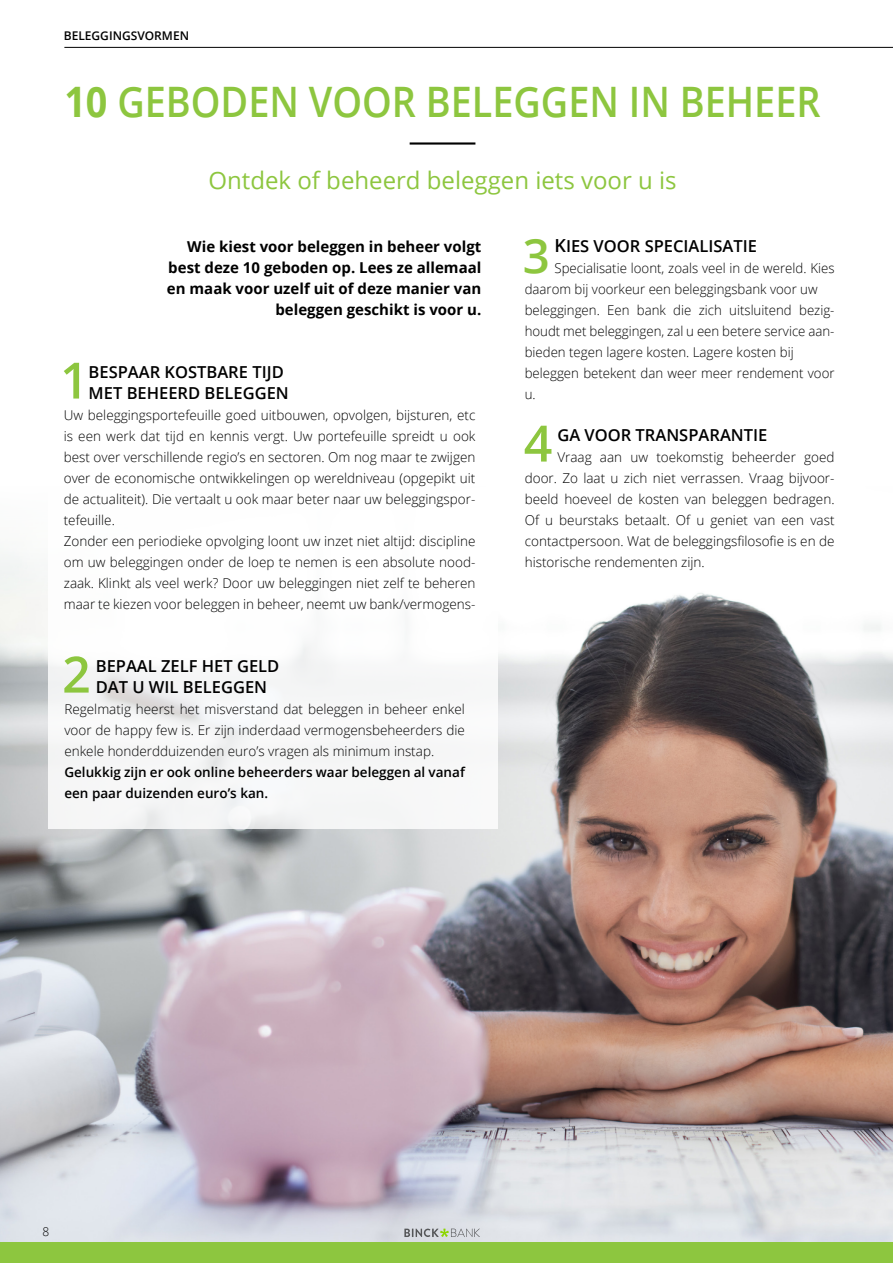
<style>
.page{position:relative;width:893px;height:1263px;background:#fff}
.page>*{position:absolute;margin:0;border:0;box-sizing:border-box;transform-origin:0 0}
.t1{font:600 50.1px "Open Sans";color:#8dc63f}
.t2{font:600 47.4px "Open Sans";color:#8dc63f}
.t3{font:600 42px "Open Sans";color:#8dc63f;scale:.9 1}
.t4{font:24px "Open Sans";color:#8dc63f}
.t5{font:600 16.5px/21px "Open Sans";color:#000}
.t6{font:700 15px/21px "Open Sans";color:#000;text-align:right}
.t7{font:300 13.5px/21px "Open Sans";color:#000}
.t8{font:600 13.5px/21px "Open Sans";color:#000}
.t9{font:600 12px "Open Sans";color:#000}
.t10{font:300 12px "Open Sans";color:#000}
.s1{font-weight:700}
.s2{font-size:18px}
</style>
<div class="page">
<hr style="left:64px;top:47px;width:829px;height:1px;background:#000">
<img style="left:0;top:620px;width:893px;height:623px">
<div style="left:0;top:1243px;width:893px;height:20px;background:#8dc63f"></div>
<svg style="left:404px;top:1228px;width:76px;height:9px"></svg>
<hr style="left:410px;top:142px;width:65px;height:3px;background:#000">
<div style="left:48px;top:452px;width:450px;height:377px;background:#fff"></div>
<p class="t9" style="left:64px;top:28px;width:127px">BELEGGINGSVORMEN</p>
<h3 class="t3" style="left:64px;top:73px;width:842px"><span class="s1">10</span> GEBODEN VOOR BELEGGEN IN BEHEER</h3>
<h3 class="t4" style="left:209px;top:164px;width:470px">Ontdek of beheerd beleggen iets voor u is</h3>
<p class="t6" style="left:167px;top:235px;width:316px">Wie kiest voor beleggen in beheer volgt best deze 10 geboden op. Lees ze allemaal en maak voor uzelf uit of deze manier van beleggen geschikt is voor u.</p>
<h2 class="t2" style="left:523px;top:223px;width:29px">3</h2>
<p class="t5" style="left:554px;top:235px;width:204px"><span class="s2">K</span>IES VOOR SPECIALISATIE</p>
<p class="t7" style="left:525px;top:257px;width:311px;text-indent:30px">Specialisatie loont, zoals veel in de wereld. Kies daarom bij voorkeur een beleggingsbank voor uw beleggingen. Een bank die zich uitsluitend bezig&shy;houdt met beleggingen, zal u een betere service aan&shy;bieden tegen lagere kosten. Lagere kosten bij beleggen betekent dan weer meer rendement voor u.</p>
<h1 class="t1" style="left:524px;top:409px;width:30px">4</h1>
<p class="t5" style="left:557px;top:424px;width:212px">GA VOOR TRANSPARANTIE</p>
<h1 class="t1" style="left:60px;top:346px;width:30px">1</h1>
<p class="t5" style="left:89px;top:361px;width:202px">BESPAAR KOSTBARE TIJD<br>MET BEHEERD BELEGGEN</p>
<p class="t7" style="left:64px;top:404px;width:413px">Uw beleggingsportefeuille goed uitbouwen, opvolgen, bijsturen, etc is een werk dat tijd en kennis vergt. Uw portefeuille spreidt u ook best over verschillende regio’s en sectoren. Om nog maar te zwijgen over de economische ontwikkelingen op wereldniveau (opgepikt uit de actualiteit). Die vertaalt u ook maar beter naar uw beleggingspor&shy;tefeuille.<br>Zonder een periodieke opvolging loont uw inzet niet altijd: discipline om uw beleggingen onder de loep te nemen is een absolute nood&shy;zaak. Klinkt als veel werk? Door uw beleggingen niet zelf te beheren maar te kiezen voor beleggen in beheer, neemt uw bank/vermogens-</p>
<p class="t7" style="left:525px;top:446px;width:311px;text-indent:33px">Vraag aan uw toekomstig beheerder goed door. Zo laat u zich niet verrassen. Vraag bijvoor&shy;beeld hoeveel de kosten van beleggen bedragen.<br>Of u beurstaks betaalt. Of u geniet van een vast contactpersoon. Wat de beleggingsfilosofie is en de historische rendementen zijn.</p>
<h1 class="t1" style="left:62px;top:640px;width:30px">2</h1>
<p class="t5" style="left:96px;top:655px;width:185px">BEPAAL ZELF HET GELD<br>DAT U WIL BELEGGEN</p>
<p class="t7" style="left:64px;top:698px;width:402px;text-align:justify">Regelmatig heerst het misverstand dat beleggen in beheer enkel voor de happy few is. Er zijn inderdaad vermogensbeheerders die enkele honderdduizenden euro’s vragen als minimum instap.</p>
<p class="t8" style="left:64px;top:761px;width:402px">Gelukkig zijn er ook online beheerders waar beleggen al vanaf een paar duizenden euro’s kan.</p>
<p class="t10" style="left:43px;top:1223px;width:8px">8</p>
</div>
